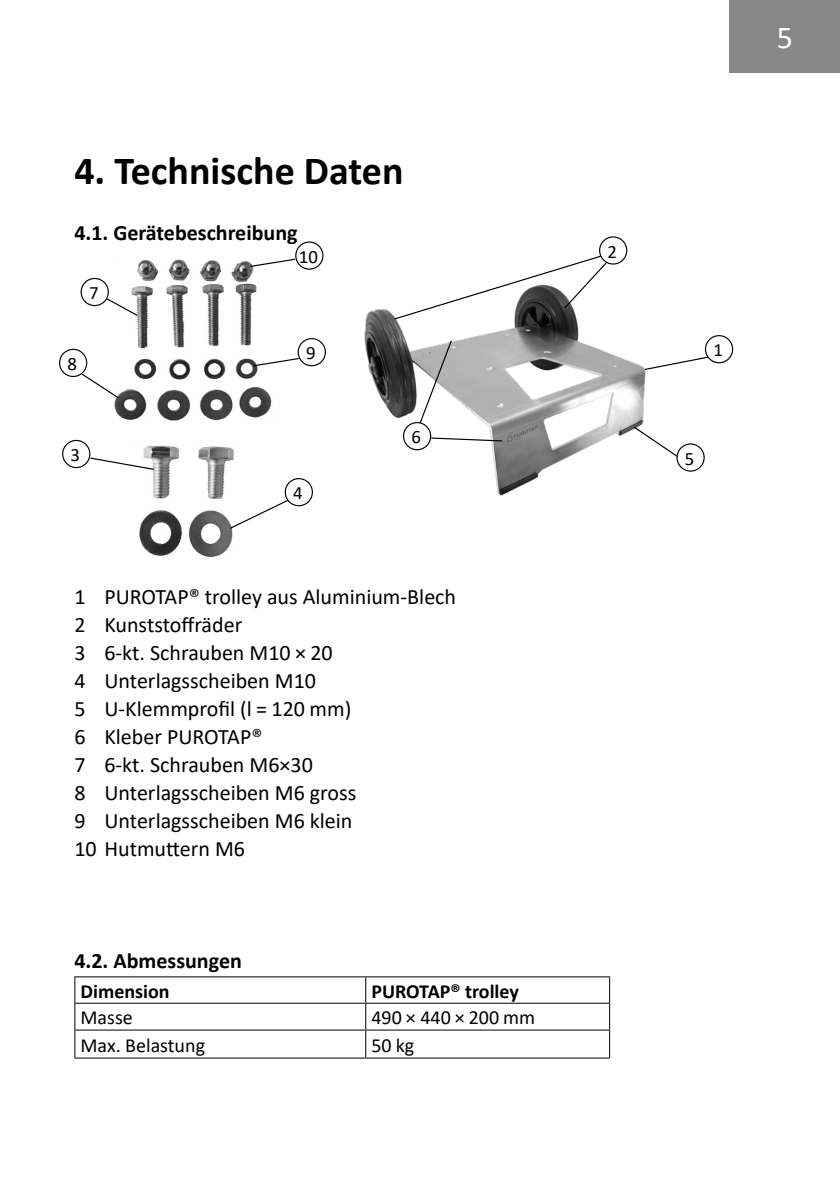
<style>
.page{position:relative;width:840px;height:1191px;background:#fff}
.page>*{position:absolute;margin:0;border:0;box-sizing:border-box;transform-origin:0 0}
.Überschriften{font:700 40px "Calibri";color:#000}
.t1{font:32px "Calibri";color:#fff}
.Fliesstext{font:22px/28px "Calibri";color:#000}
.Überschrift_Fliesste{font:700 22px "Calibri";color:#000}
.Fliesstext-2{font:20px "Calibri";color:#000}
.Fliesstext-3{font:700 20px "Calibri";color:#000}
.t2{font:18.8px "Calibri";color:#000}
</style>
<div class="page">
<div style="left:729px;top:0;width:110px;height:72px;background:#878787"></div>
<hr style="left:74px;top:976px;width:291px;height:1px;background:#000">
<hr style="left:365px;top:976px;width:244px;height:1px;background:#000">
<hr style="left:74px;top:1002px;width:291px;height:1px;background:#000">
<hr style="left:365px;top:1002px;width:244px;height:1px;background:#000">
<hr style="left:74px;top:1029px;width:291px;height:1px;background:#000">
<svg style="left:74px;top:977px;width:1px;height:80px"></svg>
<hr style="left:365px;top:1029px;width:244px;height:1px;background:#000">
<svg style="left:365px;top:977px;width:1px;height:80px"></svg>
<hr style="left:74px;top:1057px;width:291px;height:1px;background:#000">
<hr style="left:365px;top:1057px;width:244px;height:1px;background:#000">
<div style="left:598px;top:236px;width:29px;height:29px;border:1px solid #000;border-radius:50%"></div>
<img style="left:364px;top:309px;width:282px;height:187px">
<img style="left:114px;top:259px;width:158px;height:161px">
<img style="left:139px;top:445px;width:95px;height:113px">
<div style="left:704px;top:335px;width:28px;height:28px;border:1px solid #000;border-radius:50%"></div>
<svg style="left:643px;top:356px;width:66px;height:15px"></svg>
<div style="left:62px;top:440px;width:28px;height:28px;border:1px solid #000;border-radius:50%"></div>
<svg style="left:89px;top:457px;width:66px;height:14px"></svg>
<svg style="left:228px;top:499px;width:61px;height:31px"></svg>
<div style="left:284px;top:478px;width:29px;height:28px;border:1px solid #000;border-radius:50%"></div>
<svg style="left:632px;top:425px;width:44px;height:33px"></svg>
<div style="left:676px;top:443px;width:28px;height:28px;border:1px solid #000;border-radius:50%"></div>
<svg style="left:430px;top:437px;width:73px;height:5px"></svg>
<div style="left:403px;top:422px;width:28px;height:28px;border:1px solid #000;border-radius:50%"></div>
<svg style="left:418px;top:339px;width:34px;height:85px"></svg>
<svg style="left:249px;top:258px;width:47px;height:10px"></svg>
<div style="left:295px;top:241px;width:28px;height:29px;border:1px solid #000;border-radius:50%"></div>
<svg style="left:105px;top:297px;width:34px;height:20px"></svg>
<div style="left:81px;top:278px;width:28px;height:28px;border:1px solid #000;border-radius:50%"></div>
<svg style="left:252px;top:357px;width:48px;height:10px"></svg>
<div style="left:297px;top:338px;width:29px;height:28px;border:1px solid #000;border-radius:50%"></div>
<svg style="left:80px;top:372px;width:40px;height:27px"></svg>
<div style="left:59px;top:349px;width:28px;height:28px;border:1px solid #000;border-radius:50%"></div>
<svg style="left:393px;top:255px;width:214px;height:65px"></svg>
<p class="Überschriften" style="left:74px;top:142px;width:330px">4. Technische Daten</p>
<p class="Überschrift_Fliesste" style="left:74px;top:217px;width:225px">4.1. Gerätebeschreibung</p>
<p class="t2" style="left:89px;top:280px;width:11px">7</p>
<p class="t2" style="left:67px;top:351px;width:11px">8</p>
<p class="t2" style="left:70px;top:442px;width:11px">3</p>
<p class="t2" style="left:299px;top:243px;width:21px">10</p>
<p class="t2" style="left:306px;top:340px;width:11px">9</p>
<p class="t2" style="left:293px;top:480px;width:11px">4</p>
<p class="t2" style="left:411px;top:424px;width:11px">6</p>
<p class="Fliesstext" style="left:74px;top:582px;width:383px">1 PUROTAP® trolley aus Aluminium-Blech<br>2 Kunststoffräder<br>3 6-kt. Schrauben M10 × 20<br>4 Unterlagsscheiben M10<br>5 U-Klemmprofil (l = 120 mm)<br>6 Kleber PUROTAP®<br>7 6-kt. Schrauben M6×30<br>8 Unterlagsscheiben M6 gross<br>9 Unterlagsscheiben M6 klein<br>10 Hutmuttern M6</p>
<p class="Überschrift_Fliesste" style="left:74px;top:945px;width:169px">4.2. Abmessungen</p>
<p class="Fliesstext-3" style="left:80px;top:976px;width:90px">Dimension</p>
<p class="Fliesstext-3" style="left:371px;top:976px;width:149px">PUROTAP® trolley</p>
<p class="Fliesstext-2" style="left:80px;top:1003px;width:54px">Masse</p>
<p class="Fliesstext-2" style="left:371px;top:1003px;width:165px">490 × 440 × 200 mm</p>
<p class="Fliesstext-2" style="left:80px;top:1031px;width:126px">Max. Belastung</p>
<p class="Fliesstext-2" style="left:371px;top:1031px;width:44px">50 kg</p>
<h2 class="t1" style="left:776px;top:15px;width:18px">5</h2>
<p class="t2" style="left:607px;top:238px;width:11px">2</p>
<p class="t2" style="left:713px;top:337px;width:11px">1</p>
<p class="t2" style="left:684px;top:445px;width:11px">5</p>
</div>
